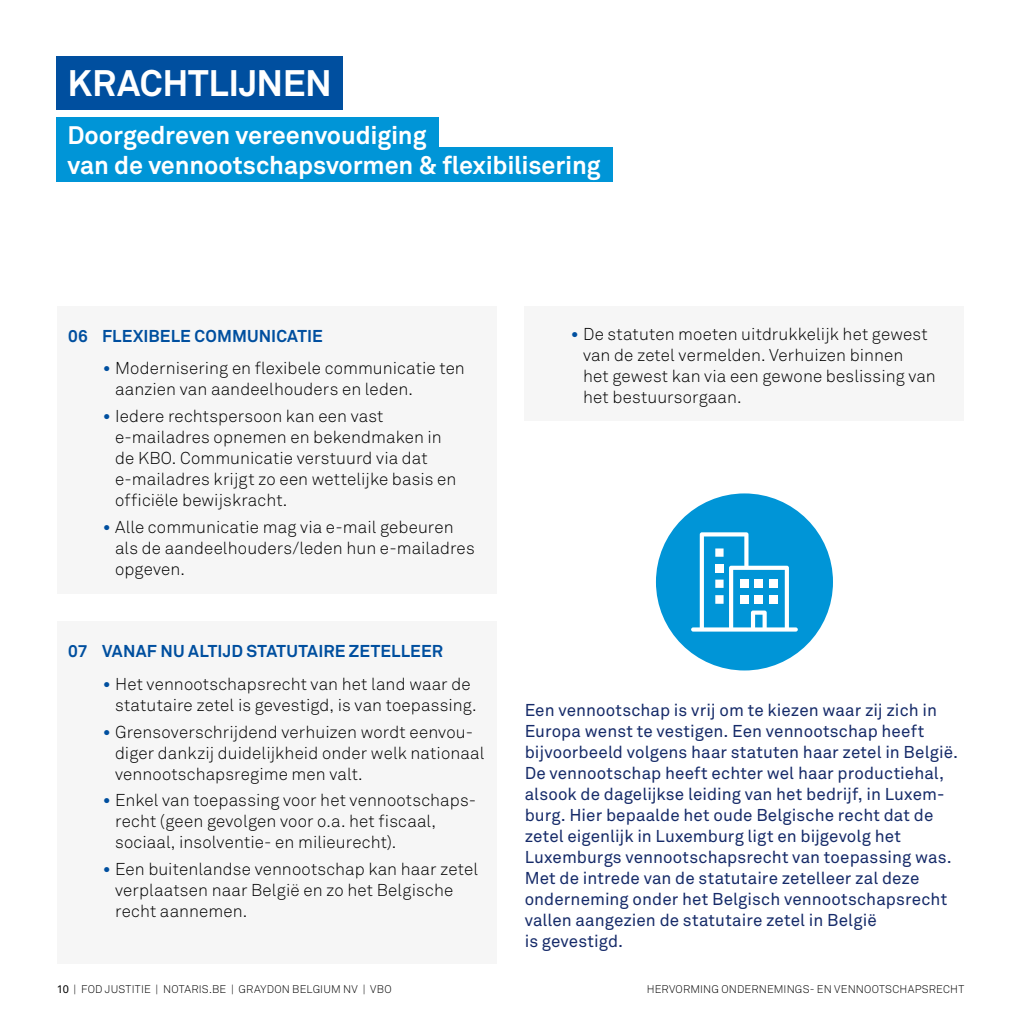
<style>
.page{position:relative;width:1021px;height:1021px;background:#fff}
.page>*{position:absolute;margin:0;border:0;box-sizing:border-box;transform-origin:0 0}
.t1{font:700 36.4px "Akkurat";letter-spacing:-.005em;color:#fff}
.t2{font:700 25px/30px "Akkurat";letter-spacing:-.005em;color:#fff}
.t3{font:300 17px/21px "Akkurat";letter-spacing:.005em;color:#000}
.t4{font:17px/21px "Akkurat";letter-spacing:.005em;color:#162b69}
.t5{font:700 17px "Akkurat";letter-spacing:.01em;color:#004f9f}
.t6{font:300 11px "Akkurat";letter-spacing:.015em;color:#000}
.s1{font-size:22px;color:#004f9f}
.s2{font-weight:400}
</style>
<div class="page">
<div style="left:57px;top:306px;width:439px;height:287px;background:#f6f6f6"></div>
<div style="left:57px;top:621px;width:439px;height:343px;background:#f6f6f6"></div>
<div style="left:524px;top:306px;width:440px;height:114px;background:#f6f6f6"></div>
<div style="left:656px;top:493px;width:177px;height:177px;background:#0095d7;border-radius:50%"></div>
<svg style="left:691px;top:532px;width:106px;height:99px"></svg>
<div style="left:754px;top:595px;width:9px;height:8px;background:#fff"></div>
<div style="left:769px;top:595px;width:8px;height:8px;background:#fff"></div>
<div style="left:57px;top:57px;width:286px;height:53px;background:#004f9f"></div>
<div style="left:57px;top:117px;width:382px;height:39px;background:#0095d7"></div>
<div style="left:57px;top:147px;width:556px;height:35px;background:#0095d7"></div>
<h1 class="t1" style="left:67px;top:61px;width:266px">KRACHTLIJNEN</h1>
<h2 class="t2" style="left:67px;top:120px;width:534px">Doorgedreven vereenvoudiging<br>van de vennootschapsvormen &amp; flexibilisering</h2>
<p class="t5" style="left:68px;top:325px;width:256px">06 FLEXIBELE COMMUNICATIE</p>
<p class="t3" style="left:115px;top:358px;width:351px;text-indent:-13px"><span class="s1">•</span> Modernisering en flexibele communicatie ten aanzien van aandeelhouders en leden.</p>
<p class="t3" style="left:115px;top:406px;width:343px;text-indent:-13px"><span class="s1">•</span> Iedere rechtspersoon kan een vast e-mailadres opnemen en bekendmaken in de KBO. Communicatie verstuurd via dat e-mailadres krijgt zo een wettelijke basis en officiële bewijskracht.</p>
<p class="t3" style="left:115px;top:516px;width:361px;text-indent:-13px"><span class="s1">•</span> Alle communicatie mag via e-mail gebeuren als de aandeelhouders/leden hun e-mailadres opgeven.</p>
<p class="t5" style="left:68px;top:640px;width:376px">07 VANAF NU ALTIJD STATUTAIRE ZETELLEER</p>
<p class="t3" style="left:115px;top:673px;width:363px;text-indent:-13px"><span class="s1">•</span> Het vennootschapsrecht van het land waar de statutaire zetel is gevestigd, is van toepassing.</p>
<p class="t3" style="left:115px;top:721px;width:371px;text-indent:-13px"><span class="s1">•</span> Grensoverschrijdend verhuizen wordt eenvou&shy;diger dankzij duidelijkheid onder welk nationaal vennootschapsregime men valt.</p>
<p class="t3" style="left:115px;top:790px;width:362px;text-indent:-13px"><span class="s1">•</span> Enkel van toepassing voor het vennootschaps&shy;recht (geen gevolgen voor o.a. het fiscaal, sociaal, insolventie- en milieurecht).</p>
<p class="t3" style="left:115px;top:858px;width:364px;text-indent:-13px"><span class="s1">•</span> Een buitenlandse vennootschap kan haar zetel verplaatsen naar België en zo het Belgische recht aannemen.</p>
<p class="t3" style="left:583px;top:324px;width:354px;text-indent:-13px"><span class="s1">•</span> De statuten moeten uitdrukkelijk het gewest van de zetel vermelden. Verhuizen binnen<br>het gewest kan via een gewone beslissing van het bestuursorgaan.</p>
<p class="t4" style="left:524px;top:700px;width:435px">Een vennootschap is vrij om te kiezen waar zij zich in Europa wenst te vestigen. Een vennootschap heeft bijvoorbeeld volgens haar statuten haar zetel in België.<br>De vennootschap heeft echter wel haar productiehal, alsook de dagelijkse leiding van het bedrijf, in Luxem&shy;burg. Hier bepaalde het oude Belgische recht dat de zetel eigenlijk in Luxemburg ligt en bijgevolg het Luxemburgs vennootschapsrecht van toepassing was.<br>Met de intrede van de statutaire zetelleer zal deze onderneming onder het Belgisch vennootschapsrecht vallen aangezien de statutaire zetel in België<br>is gevestigd.</p>
<p class="t6" style="left:57px;top:982px;width:336px"><span class="s2">10</span> | FOD JUSTITIE | NOTARIS.BE | GRAYDON BELGIUM NV | VBO</p>
<p class="t6" style="left:646px;top:982px;width:319px">HERVORMING ONDERNEMINGS- EN VENNOOTSCHAPSRECHT</p>
</div>
